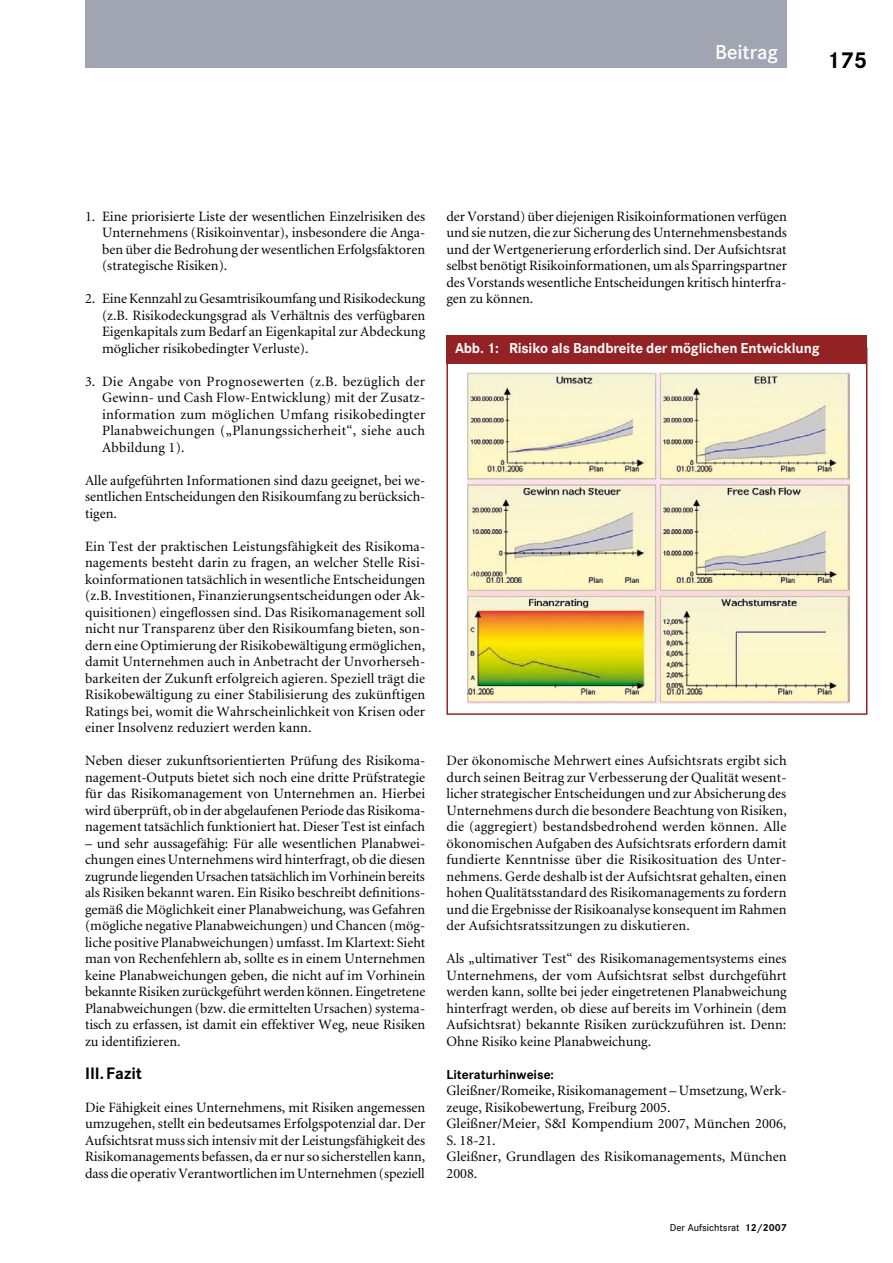
<style>
.page{position:relative;width:893px;height:1263px;background:#fff}
.page>*{position:absolute;margin:0;border:0;box-sizing:border-box;transform-origin:0 0}
.t1{font:700 24px "Corporate S";color:#000}
.t2{font:600 21px "Corporate S";color:#fff}
.t3{font:700 17.25px "Corporate S";color:#000}
.t4{font:700 15px "Corporate S";letter-spacing:-.01em;color:#fff}
.t5{font:14.25px/16.5px "Minion";color:#000;text-align:justify}
.t6{font:700 13.5px "Corporate S";color:#000}
.t7{font:500 10.5px "Corporate S";color:#000}
.s1{font-weight:700}
</style>
<div class="page">
<div style="left:85px;top:0;width:702px;height:68px;background:#a1a5b1"></div>
<div style="left:446px;top:347px;width:421px;height:368px;border:2px solid #922224"></div>
<div style="left:446px;top:336px;width:421px;height:28px;background:#922224"></div>
<img style="left:467px;top:372px;width:383px;height:332px">
<h2 class="t2" style="left:715px;top:40px;width:65px">Beitrag</h2>
<h1 class="t1" style="left:826px;top:46px;width:43px">175</h1>
<p class="t5" style="left:102px;top:209px;width:325px;text-indent:-17px">1. Eine priorisierte Liste der wesentlichen Einzelrisiken des Unternehmens (Risikoinventar), insbesondere die Anga&shy;ben über die Bedrohung der wesentlichen Erfolgsfaktoren (strategische Risiken).</p>
<p class="t5" style="left:102px;top:291px;width:325px;text-indent:-17px">2. Eine Kennzahl zu Gesamtrisikoumfang und Risikodeckung (z.B. Risikodeckungsgrad als Verhältnis des verfügbaren Eigenkapitals zum Bedarf an Eigenkapital zur Abdeckung möglicher risikobedingter Verluste).</p>
<p class="t5" style="left:102px;top:374px;width:325px;text-indent:-17px">3. Die Angabe von Prognosewerten (z.B. bezüglich der Gewinn- und Cash Flow-Entwicklung) mit der Zusatz&shy;information zum möglichen Umfang risikobedingter Planabweichungen („Planungssicherheit“, siehe auch Abbildung 1).</p>
<p class="t5" style="left:85px;top:473px;width:342px">Alle aufgeführten Informationen sind dazu geeignet, bei we&shy;sentlichen Entscheidungen den Risikoumfang zu berücksich&shy;tigen.</p>
<p class="t5" style="left:85px;top:539px;width:342px">Ein Test der praktischen Leistungsfähigkeit des Risikoma&shy;nagements besteht darin zu fragen, an welcher Stelle Risi&shy;koinformationen tatsächlich in wesentliche Entscheidungen (z.B. Investitionen, Finanzierungsentscheidungen oder Ak&shy;quisitionen) eingeflossen sind. Das Risikomanagement soll nicht nur Transparenz über den Risikoumfang bieten, son&shy;dern eine Optimierung der Risikobewältigung ermöglichen, damit Unternehmen auch in Anbetracht der Unvorherseh&shy;barkeiten der Zukunft erfolgreich agieren. Speziell trägt die Risikobewältigung zu einer Stabilisierung des zukünftigen Ratings bei, womit die Wahrscheinlichkeit von Krisen oder einer Insolvenz reduziert werden kann.</p>
<p class="t5" style="left:85px;top:753px;width:342px">Neben dieser zukunftsorientierten Prüfung des Risikoma&shy;nagement-Outputs bietet sich noch eine dritte Prüfstrategie für das Risikomanagement von Unternehmen an. Hierbei wird überprüft, ob in der abgelaufenen Periode das Risikoma&shy;nagement tatsächlich funktioniert hat. Dieser Test ist einfach</p>
<p class="t5" style="left:85px;top:836px;width:342px">– und sehr aussagefähig: Für alle wesentlichen Planabwei&shy;chungen eines Unternehmens wird hinterfragt, ob die diesen zugrunde liegenden Ursachen tatsächlich im Vorhinein bereits als Risiken bekannt waren. Ein Risiko beschreibt definitions&shy;gemäß die Möglichkeit einer Planabweichung, was Gefahren (mögliche negative Planabweichungen) und Chancen (mög&shy;liche positive Planabweichungen) umfasst. Im Klartext: Sieht man von Rechenfehlern ab, sollte es in einem Unternehmen keine Planabweichungen geben, die nicht auf im Vorhinein bekannte Risiken zurückgeführt werden können. Eingetretene Planabweichungen (bzw. die ermittelten Ursachen) systema&shy;tisch zu erfassen, ist damit ein effektiver Weg, neue Risiken zu identifizieren.</p>
<p class="t3" style="left:85px;top:1063px;width:58px">III.Fazit</p>
<p class="t5" style="left:85px;top:1100px;width:342px">Die Fähigkeit eines Unternehmens, mit Risiken angemessen umzugehen, stellt ein bedeutsames Erfolgspotenzial dar. Der Aufsichtsrat muss sich intensiv mit der Leistungsfähigkeit des Risikomanagements befassen, da er nur so sicherstellen kann, dass die operativ Verantwortlichen im Unternehmen (speziell</p>
<p class="t5" style="left:446px;top:209px;width:342px">der Vorstand) über diejenigen Risikoinformationen verfügen und sie nutzen, die zur Sicherung des Unternehmensbestands und der Wertgenerierung erforderlich sind. Der Aufsichtsrat selbst benötigt Risikoinformationen, um als Sparringspartner des Vorstands wesentliche Entscheidungen kritisch hinterfra&shy;gen zu können.</p>
<p class="t4" style="left:455px;top:339px;width:366px">Abb. 1: Risiko als Bandbreite der möglichen Entwicklung</p>
<p class="t5" style="left:446px;top:753px;width:342px">Der ökonomische Mehrwert eines Aufsichtsrats ergibt sich durch seinen Beitrag zur Verbesserung der Qualität wesent&shy;licher strategischer Entscheidungen und zur Absicherung des Unternehmens durch die besondere Beachtung von Risiken, die (aggregiert) bestandsbedrohend werden können. Alle ökonomischen Aufgaben des Aufsichtsrats erfordern damit fundierte Kenntnisse über die Risikosituation des Unter&shy;nehmens. Gerde deshalb ist der Aufsichtsrat gehalten, einen hohen Qualitätsstandard des Risikomanagements zu fordern und die Ergebnisse der Risikoanalyse konsequent im Rahmen der Aufsichtsratssitzungen zu diskutieren.</p>
<p class="t5" style="left:446px;top:951px;width:342px">Als „ultimativer Test“ des Risikomanagementsystems eines Unternehmens, der vom Aufsichtsrat selbst durchgeführt werden kann, sollte bei jeder eingetretenen Planabweichung hinterfragt werden, ob diese auf bereits im Vorhinein (dem Aufsichtsrat) bekannte Risiken zurückzuführen ist. Denn:<br>Ohne Risiko keine Planabweichung.</p>
<p class="t6" style="left:446px;top:1067px;width:109px">Literaturhinweise:</p>
<p class="t5" style="left:446px;top:1083px;width:342px;text-align:left">Gleißner/Romeike, Risikomanagement – Umsetzung, Werk&shy;zeuge, Risikobewertung, Freiburg 2005.<br>Gleißner/Meier, S&amp;I Kompendium 2007, München 2006, S. 18-21.<br>Gleißner, Grundlagen des Risikomanagements, München 2008.</p>
<p class="t7" style="left:670px;top:1222px;width:118px">Der Aufsichtsrat <span class="s1">12/2007</span></p>
</div>
